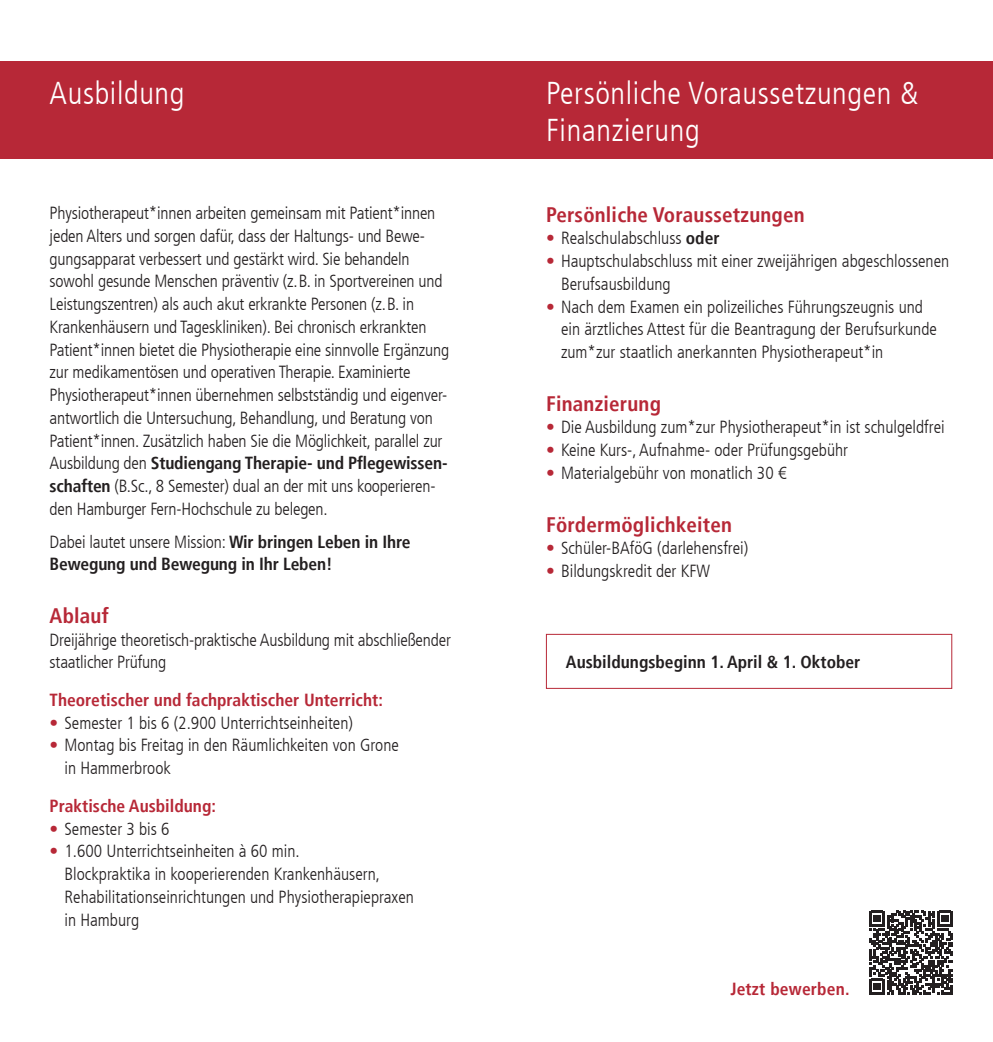
<style>
.page{position:relative;width:993px;height:1042px;background:#fff}
.page>*{position:absolute;margin:0;border:0;box-sizing:border-box;transform-origin:0 0}
.t1{font:300 condensed 31.5px/36.8px "Frutiger LT";letter-spacing:.02em;color:#fff}
.t2{font:700 condensed 21px "Frutiger LT";letter-spacing:.01em;color:#b72837}
.t3{font:300 condensed 17.5px/22.8px "Frutiger LT";letter-spacing:-.01em;color:#231f20}
.t4{font:700 condensed 17.5px/22.8px "Frutiger LT";color:#231f20}
.t5{font:700 condensed 17.5px "Frutiger LT";color:#b72837}
.s1{font-weight:700}
.s2{font-weight:300}
.s3{color:#b72837}
</style>
<div class="page">
<div style="left:0;top:61px;width:992px;height:97px;background:#b72837"></div>
<svg style="left:869px;top:911px;width:83px;height:83px"></svg>
<div style="left:546px;top:634px;width:405px;height:54px;border:1px solid #b72837"></div>
<h1 class="t1" style="left:50px;top:77px;width:136px">Ausbildung</h1>
<h1 class="t1" style="left:546px;top:77px;width:373px">Persönliche Voraussetzungen &amp;<br>Finanzierung</h1>
<p class="t3" style="left:50px;top:203px;width:401px">Physiotherapeut*innen arbeiten gemeinsam mit Patient*innen jeden Alters und sorgen dafür, dass der Haltungs- und Bewe&shy;gungsapparat verbessert und gestärkt wird. Sie behandeln sowohl gesunde Menschen präventiv (z. B. in Sportvereinen und Leistungszentren) als auch akut erkrankte Personen (z. B. in Krankenhäusern und Tageskliniken). Bei chronisch erkrankten Patient*innen bietet die Physiotherapie eine sinnvolle Ergänzung zur medikamentösen und operativen Therapie. Examinierte Physiotherapeut*innen übernehmen selbstständig und eigenver&shy;antwortlich die Untersuchung, Behandlung, und Beratung von Patient*innen. Zusätzlich haben Sie die Möglichkeit, parallel zur Ausbildung den <span class="s1">Studiengang Therapie- und Pflegewissen&shy;schaften</span> (B.Sc., 8 Semester) dual an der mit uns kooperieren&shy;den Hamburger Fern-Hochschule zu belegen.</p>
<p class="t4" style="left:50px;top:531px;width:362px"><span class="s2">Dabei lautet unsere Mission:</span> Wir bringen Leben in Ihre<br>Bewegung und Bewegung in Ihr Leben!</p>
<p class="t2" style="left:50px;top:603px;width:61px">Ablauf</p>
<p class="t3" style="left:50px;top:630px;width:402px">Dreijährige theoretisch-praktische Ausbildung mit abschließender staatlicher Prüfung</p>
<p class="t5" style="left:50px;top:689px;width:334px">Theoretischer und fachpraktischer Unterricht:</p>
<p class="t3" style="left:50px;top:713px;width:305px"><span class="s3">•</span> Semester 1 bis 6 (2.900 Unterrichtseinheiten)</p>
<p class="t3" style="left:64px;top:735px;width:336px;text-indent:-15px"><span class="s3">•</span> Montag bis Freitag in den Räumlichkeiten von Grone in Hammerbrook</p>
<p class="t5" style="left:50px;top:795px;width:168px">Praktische Ausbildung:</p>
<p class="t3" style="left:50px;top:819px;width:121px"><span class="s3">•</span> Semester 3 bis 6</p>
<p class="t3" style="left:64px;top:841px;width:351px;text-indent:-15px"><span class="s3">•</span> 1.600 Unterrichtseinheiten à 60 min.<br>Blockpraktika in kooperierenden Krankenhäusern, Rehabilitationseinrichtungen und Physiotherapiepraxen in Hamburg</p>
<p class="t2" style="left:546px;top:202px;width:260px">Persönliche Voraussetzungen</p>
<p class="t3" style="left:546px;top:229px;width:175px"><span class="s3">•</span> Realschulabschluss <span class="s1">oder</span></p>
<p class="t3" style="left:561px;top:251px;width:389px;text-indent:-15px"><span class="s3">•</span> Hauptschulabschluss mit einer zweijährigen abgeschlossenen<br>Berufsausbildung</p>
<p class="t3" style="left:561px;top:297px;width:377px;text-indent:-15px"><span class="s3">•</span> Nach dem Examen ein polizeiliches Führungszeugnis und ein ärztliches Attest für die Beantragung der Berufsurkunde zum*zur staatlich anerkannten Physiotherapeut*in</p>
<p class="t2" style="left:546px;top:391px;width:116px">Finanzierung</p>
<p class="t3" style="left:546px;top:418px;width:400px"><span class="s3">•</span> Die Ausbildung zum*zur Physiotherapeut*in ist schulgeldfrei</p>
<p class="t3" style="left:546px;top:440px;width:303px"><span class="s3">•</span> Keine Kurs-, Aufnahme- oder Prüfungsgebühr</p>
<p class="t3" style="left:546px;top:463px;width:242px"><span class="s3">•</span> Materialgebühr von monatlich 30 €</p>
<p class="t2" style="left:546px;top:512px;width:187px">Fördermöglichkeiten</p>
<p class="t3" style="left:546px;top:538px;width:204px"><span class="s3">•</span> Schüler-BAföG (darlehensfrei)</p>
<p class="t3" style="left:546px;top:561px;width:165px"><span class="s3">•</span> Bildungskredit der KFW</p>
<p class="t4" style="left:565px;top:650px;width:296px">Ausbildungsbeginn 1. April &amp; 1. Oktober</p>
<p class="t5" style="left:730px;top:978px;width:120px">Jetzt bewerben.</p>
</div>
